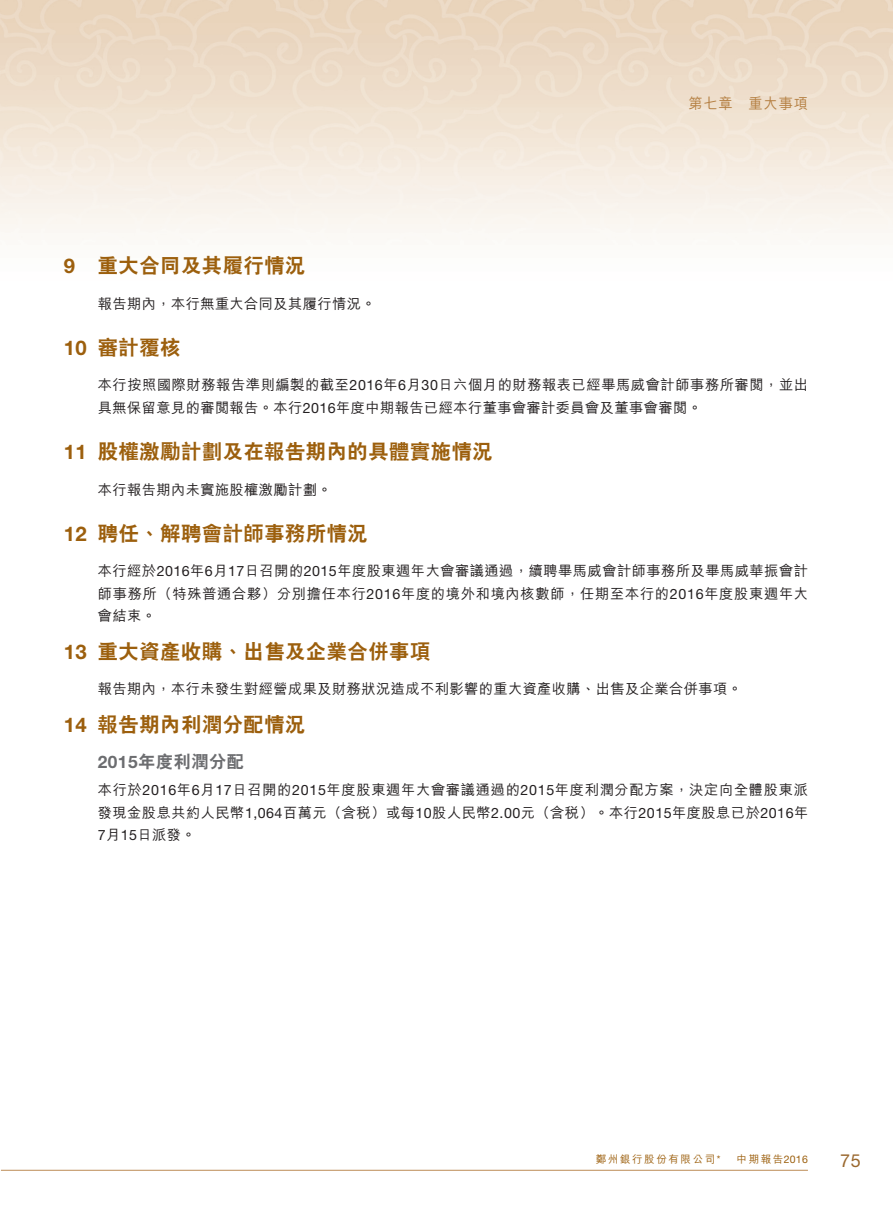
<style>
.page{position:relative;width:893px;height:1212px;background:#fff}
.page>*{position:absolute;margin:0;border:0;box-sizing:border-box;transform-origin:0 0}
._3__標題{font:800 20.25px "C Hei 2 HK";letter-spacing:.03em;color:#9c5f0d}
._1__內文{font:18px "Helvetica Neue LT Std";color:#9a682e}
._4__副標題{font:800 17.25px "C Hei 2 HK";letter-spacing:.03em;color:#6c6d70}
.t1{font:500 15px "M Hei HK";letter-spacing:.055em;color:#b47e40;scale:.95 1}
._1__內文-2{font:500 14.25px/22.5px "M Hei HK";letter-spacing:.035em;color:#231f20;text-align:justify}
.t2{font:500 10.5px "M Hei HK";letter-spacing:.155em;color:#9c5f0d}
.s1{font-family:"Helvetica Neue LT Std";font-weight:700}
.s2{font-family:"Helvetica Neue LT Std";font-weight:400}
</style>
<div class="page">
<hr style="left:1px;top:1170px;width:807px;height:1px;background:#bd8c55">
<p class="t1" style="left:688px;top:92px;width:127px">第七章 重大事項</p>
<p class="_3__標題" style="left:64px;top:255px;width:243px"><span class="s1">9</span> 重大合同及其履行情況</p>
<p class="_1__內文-2" style="left:98px;top:291px;width:279px">報告期內，本行無重大合同及其履行情況。</p>
<p class="_3__標題" style="left:64px;top:337px;width:118px"><span class="s1">10</span> 審計覆核</p>
<p class="_1__內文-2" style="left:98px;top:373px;width:712px">本行按照國際財務報告準則編製的截至<span class="s2">2016</span>年<span class="s2">6</span>月<span class="s2">30</span>日六個月的財務報表已經畢馬威會計師事務所審閱，並出具無保留意見的審閱報告。本行<span class="s2">2016</span>年度中期報告已經本行董事會審計委員會及董事會審閱。</p>
<p class="_3__標題" style="left:64px;top:441px;width:430px"><span class="s1">11</span> 股權激勵計劃及在報告期內的具體實施情況</p>
<p class="_1__內文-2" style="left:98px;top:477px;width:235px">本行報告期內未實施股權激勵計劃。</p>
<p class="_3__標題" style="left:64px;top:523px;width:306px"><span class="s1">12</span> 聘任、解聘會計師事務所情況</p>
<p class="_1__內文-2" style="left:98px;top:559px;width:712px">本行經於<span class="s2">2016</span>年<span class="s2">6</span>月<span class="s2">17</span>日召開的<span class="s2">2015</span>年度股東週年大會審議通過，續聘畢馬威會計師事務所及畢馬威華振會計師事務所（特殊普通合夥）分別擔任本行<span class="s2">2016</span>年度的境外和境內核數師，任期至本行的<span class="s2">2016</span>年度股東週年大會結束。</p>
<p class="_3__標題" style="left:64px;top:641px;width:368px"><span class="s1">13</span> 重大資產收購、出售及企業合併事項</p>
<p class="_1__內文-2" style="left:98px;top:676px;width:646px">報告期內，本行未發生對經營成果及財務狀況造成不利影響的重大資產收購、出售及企業合併事項。</p>
<p class="_3__標題" style="left:64px;top:714px;width:243px"><span class="s1">14</span> 報告期內利潤分配情況</p>
<p class="_4__副標題" style="left:98px;top:753px;width:148px"><span class="s1">2015</span>年度利潤分配</p>
<p class="_1__內文-2" style="left:98px;top:777px;width:712px">本行於<span class="s2">2016</span>年<span class="s2">6</span>月<span class="s2">17</span>日召開的<span class="s2">2015</span>年度股東週年大會審議通過的<span class="s2">2015</span>年度利潤分配方案，決定向全體股東派發現金股息共約人民幣<span class="s2">1,064</span>百萬元（含稅）或每<span class="s2">10</span>股人民幣<span class="s2">2.00</span>元（含稅）。本行<span class="s2">2015</span>年度股息已於<span class="s2">2016</span>年<span class="s2">7</span>月<span class="s2">15</span>日派發。</p>
<p class="t2" style="left:596px;top:1151px;width:126px">鄭州銀行股份有限公司<span class="s2">*</span></p>
<p class="t2" style="left:737px;top:1151px;width:73px">中期報告<span class="s2">2016</span></p>
<p class="_1__內文" style="left:840px;top:1150px;width:22px">75</p>
</div>
